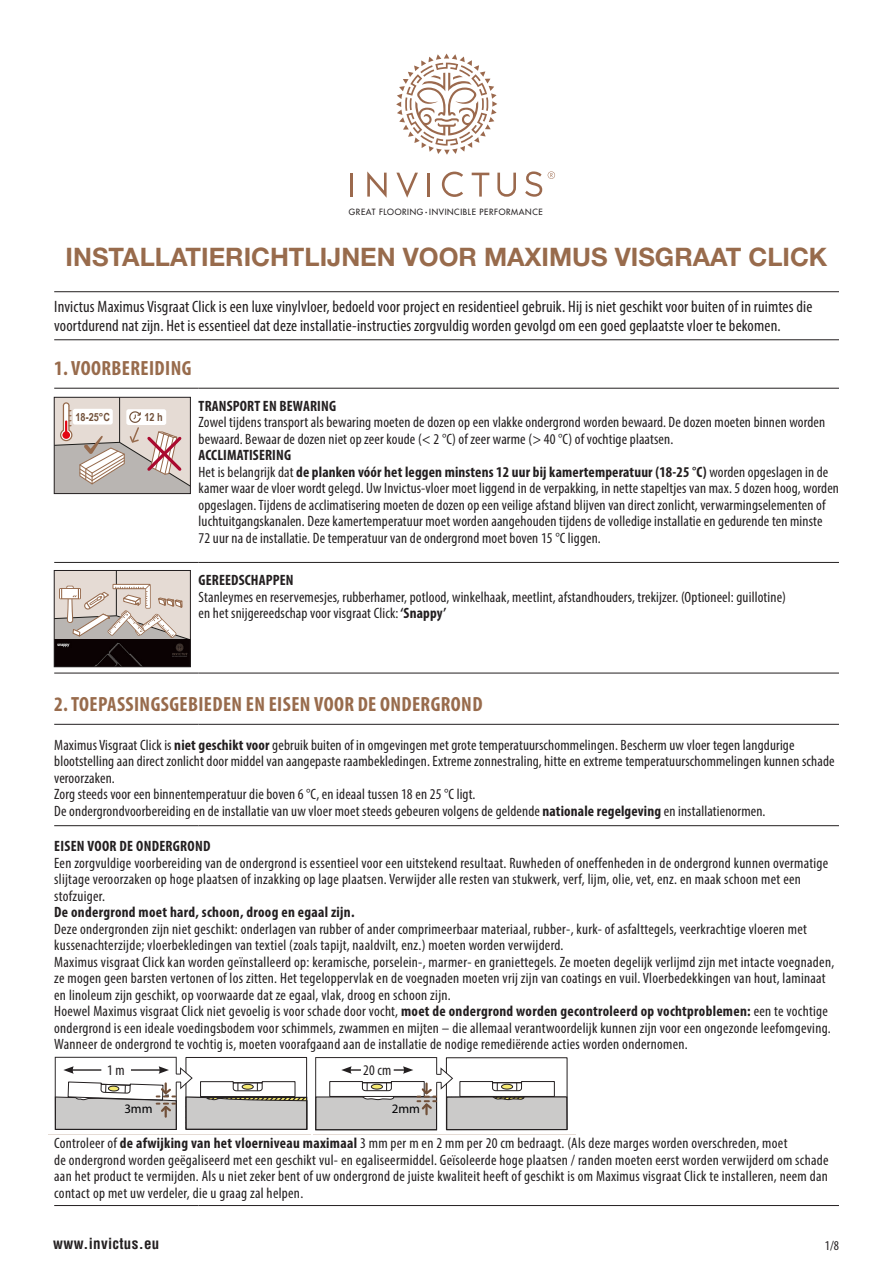
<style>
.page{position:relative;width:893px;height:1263px;background:#fff}
.page>*{position:absolute;margin:0;border:0;box-sizing:border-box;transform-origin:0 0}
.t1{font:700 25.5px "Helvetica Neue LT Std";color:#986b4c}
.Plain_text{font:700 condensed 20.55px "Myriad Pro";letter-spacing:.02em;color:#986b4c}
.Plain_text-2{font:condensed 16.5px/19.5px "Myriad Pro";letter-spacing:.01em;color:#231f20}
.Plain_text-3{font:condensed 15px/16.5px "Myriad Pro";letter-spacing:.015em;color:#231f20}
.Plain_text-4{font:700 condensed 15px "Myriad Pro";letter-spacing:.015em;color:#231f20}
.t2{font:700 condensed 15px "Helvetica LT Std";letter-spacing:.02em;color:#231f20}
.Plain_text-5{font:condensed 14.85px "Myriad Pro";color:#231f20}
.Plain_text-6{font:condensed 13.5px "Myriad Pro";color:#231f20}
.Plain_text-7{font:12.9px "Myriad Pro";color:#000002}
.t3{font:700 11.1px "Arial Narrow";color:#715039}
.t4{font:500 8.4px "Futura Std";letter-spacing:.075em;color:#231f20}
.s1{font-weight:700}
</style>
<div class="page">
<hr style="left:54px;top:388px;width:145px;height:1px;background:#231f20">
<hr style="left:199px;top:388px;width:640px;height:1px;background:#231f20">
<hr style="left:54px;top:562px;width:145px;height:1px;background:#231f20">
<hr style="left:199px;top:562px;width:640px;height:1px;background:#231f20">
<hr style="left:54px;top:673px;width:145px;height:1px;background:#231f20">
<hr style="left:199px;top:673px;width:640px;height:1px;background:#231f20">
<hr style="left:54px;top:724px;width:145px;height:1px;background:#231f20">
<hr style="left:199px;top:724px;width:640px;height:1px;background:#231f20">
<hr style="left:54px;top:825px;width:145px;height:1px;background:#231f20">
<hr style="left:199px;top:825px;width:640px;height:1px;background:#231f20">
<hr style="left:54px;top:1205px;width:145px;height:1px;background:#231f20">
<hr style="left:199px;top:1205px;width:640px;height:1px;background:#231f20">
<hr style="left:54px;top:291px;width:785px;height:1px;background:#231f20">
<hr style="left:54px;top:339px;width:785px;height:1px;background:#231f20">
<svg style="left:396px;top:173px;width:22px;height:25px"></svg>
<hr style="left:350px;top:173px;width:3px;height:24px;background:#9b694d">
<svg style="left:472px;top:173px;width:17px;height:24px"></svg>
<hr style="left:427px;top:173px;width:3px;height:24px;background:#9b694d">
<svg style="left:367px;top:171px;width:20px;height:27px"></svg>
<svg style="left:442px;top:172px;width:21px;height:25px"></svg>
<svg style="left:497px;top:173px;width:19px;height:24px"></svg>
<svg style="left:525px;top:171px;width:17px;height:26px"></svg>
<svg style="left:548px;top:171px;width:7px;height:8px"></svg>
<svg style="left:396px;top:54px;width:101px;height:101px"></svg>
<svg style="left:56px;top:399px;width:133px;height:93px"></svg>
<div style="left:54px;top:397px;width:137px;height:97px;border:1px solid #231f20"></div>
<svg style="left:56px;top:572px;width:133px;height:93px;background:#9e948f"></svg>
<div style="left:54px;top:570px;width:137px;height:97px;border:1px solid #231f20"></div>
<svg style="left:54px;top:1056px;width:514px;height:75px"></svg>
<p class="t4" style="left:349px;top:207px;width:195px">GREAT FLOORING <sup>•</sup> INVINCIBLE PERFORMANCE</p>
<p class="t1" style="left:66px;top:241px;width:763px">INSTALLATIERICHTLIJNEN VOOR MAXIMUS VISGRAAT CLICK</p>
<p class="Plain_text-2" style="left:54px;top:296px;width:760px">Invictus Maximus Visgraat Click is een luxe vinylvloer, bedoeld voor project en residentieel gebruik. Hij is niet geschikt voor buiten of in ruimtes die voortdurend nat zijn. Het is essentieel dat deze installatie-instructies zorgvuldig worden gevolgd om een goed geplaatste vloer te bekomen.</p>
<p class="Plain_text" style="left:54px;top:355px;width:139px">1. VOORBEREIDING</p>
<p class="t3" style="left:76px;top:409px;width:36px">18-25°C</p>
<p class="t3" style="left:145px;top:409px;width:20px">12 h</p>
<p class="Plain_text-4" style="left:199px;top:397px;width:139px">TRANSPORT EN BEWARING</p>
<p class="Plain_text-3" style="left:199px;top:414px;width:628px">Zowel tijdens transport als bewaring moeten de dozen op een vlakke ondergrond worden bewaard. De dozen moeten binnen worden bewaard. Bewaar de dozen niet op zeer koude (&lt; 2 °C) of zeer warme (&gt; 40 °C) of vochtige plaatsen.</p>
<p class="Plain_text-4" style="left:199px;top:446px;width:94px">ACCLIMATISERING</p>
<p class="Plain_text-3" style="left:199px;top:463px;width:642px">Het is belangrijk dat <span class="s1">de planken vóór het leggen minstens 12 uur bij kamertemperatuur (18-25 °C)</span> worden opgeslagen in de kamer waar de vloer wordt gelegd. Uw Invictus-vloer moet liggend in de verpakking, in nette stapeltjes van max. 5 dozen hoog, worden opgeslagen. Tijdens de acclimatisering moeten de dozen op een veilige afstand blijven van direct zonlicht, verwarmingselementen of luchtuitgangskanalen. Deze kamertemperatuur moet worden aangehouden tijdens de volledige installatie en gedurende ten minste<br>72 uur na de installatie. De temperatuur van de ondergrond moet boven 15 °C liggen.</p>
<p class="Plain_text-4" style="left:199px;top:571px;width:96px">GEREEDSCHAPPEN</p>
<p class="Plain_text-3" style="left:199px;top:588px;width:589px">Stanleymes en reservemesjes, rubberhamer, potlood, winkelhaak, meetlint, afstandhouders, trekijzer. (Optioneel: guillotine)</p>
<p class="Plain_text-3" style="left:199px;top:605px;width:249px">en het snijgereedschap voor visgraat Click: <span class="s1">‘Snappy’</span></p>
<p class="Plain_text" style="left:54px;top:691px;width:430px">2. TOEPASSINGSGEBIEDEN EN EISEN VOOR DE ONDERGROND</p>
<p class="Plain_text-3" style="left:54px;top:736px;width:782px">Maximus Visgraat Click is <span class="s1">niet geschikt voor</span> gebruik buiten of in omgevingen met grote temperatuurschommelingen. Bescherm uw vloer tegen langdurige blootstelling aan direct zonlicht door middel van aangepaste raambekledingen. Extreme zonnestraling, hitte en extreme temperatuurschommelingen kunnen schade veroorzaken.</p>
<p class="Plain_text-3" style="left:54px;top:786px;width:423px">Zorg steeds voor een binnentemperatuur die boven 6 °C, en ideaal tussen 18 en 25 °C ligt.</p>
<p class="Plain_text-3" style="left:54px;top:802px;width:713px">De ondergrondvoorbereiding en de installatie van uw vloer moet steeds gebeuren volgens de geldende <span class="s1">nationale regelgeving</span> en installatienormen.</p>
<p class="Plain_text-4" style="left:54px;top:837px;width:158px">EISEN VOOR DE ONDERGROND</p>
<p class="Plain_text-3" style="left:54px;top:854px;width:776px">Een zorgvuldige voorbereiding van de ondergrond is essentieel voor een uitstekend resultaat. Ruwheden of oneffenheden in de ondergrond kunnen overmatige slijtage veroorzaken op hoge plaatsen of inzakking op lage plaatsen. Verwijder alle resten van stukwerk, verf, lijm, olie, vet, enz. en maak schoon met een stofzuiger.</p>
<p class="Plain_text-4" style="left:54px;top:903px;width:302px">De ondergrond moet hard, schoon, droog en egaal zijn.</p>
<p class="Plain_text-3" style="left:54px;top:920px;width:754px">Deze ondergronden zijn niet geschikt: onderlagen van rubber of ander comprimeerbaar materiaal, rubber-, kurk- of asfalttegels, veerkrachtige vloeren met kussenachterzijde; vloerbekledingen van textiel (zoals tapijt, naaldvilt, enz.) moeten worden verwijderd.</p>
<p class="Plain_text-3" style="left:54px;top:953px;width:782px">Maximus visgraat Click kan worden geïnstalleerd op: keramische, porselein-, marmer- en graniettegels. Ze moeten degelijk verlijmd zijn met intacte voegnaden, ze mogen geen barsten vertonen of los zitten. Het tegeloppervlak en de voegnaden moeten vrij zijn van coatings en vuil. Vloerbedekkingen van hout, laminaat en linoleum zijn geschikt, op voorwaarde dat ze egaal, vlak, droog en schoon zijn.</p>
<p class="Plain_text-3" style="left:54px;top:1003px;width:778px">Hoewel Maximus visgraat Click niet gevoelig is voor schade door vocht, <span class="s1">moet de ondergrond worden gecontroleerd op vochtproblemen:</span> een te vochtige ondergrond is een ideale voedingsbodem voor schimmels, zwammen en mijten – die allemaal verantwoordelijk kunnen zijn voor een ongezonde leefomgeving.<br>Wanneer de ondergrond te vochtig is, moeten voorafgaand aan de installatie de nodige remediërende acties worden ondernomen.</p>
<p class="Plain_text-5" style="left:107px;top:1061px;width:19px">1 m</p>
<p class="Plain_text-5" style="left:363px;top:1061px;width:29px">20 cm</p>
<p class="Plain_text-7" style="left:124px;top:1101px;width:30px">3mm</p>
<p class="Plain_text-7" style="left:392px;top:1101px;width:30px">2mm</p>
<p class="Plain_text-3" style="left:54px;top:1135px;width:776px">Controleer of <span class="s1">de afwijking van het vloerniveau maximaal</span> 3 mm per m en 2 mm per 20 cm bedraagt. (Als deze marges worden overschreden, moet<br>de ondergrond worden geëgaliseerd met een geschikt vul- en egaliseermiddel. Geïsoleerde hoge plaatsen / randen moeten eerst worden verwijderd om schade aan het product te vermijden. Als u niet zeker bent of uw ondergrond de juiste kwaliteit heeft of geschikt is om Maximus visgraat Click te installeren, neem dan contact op met uw verdeler, die u graag zal helpen.</p>
<p class="t2" style="left:53px;top:1234px;width:108px">www.invictus.eu</p>
<p class="Plain_text-6" style="left:825px;top:1237px;width:16px">1/8</p>
</div>
